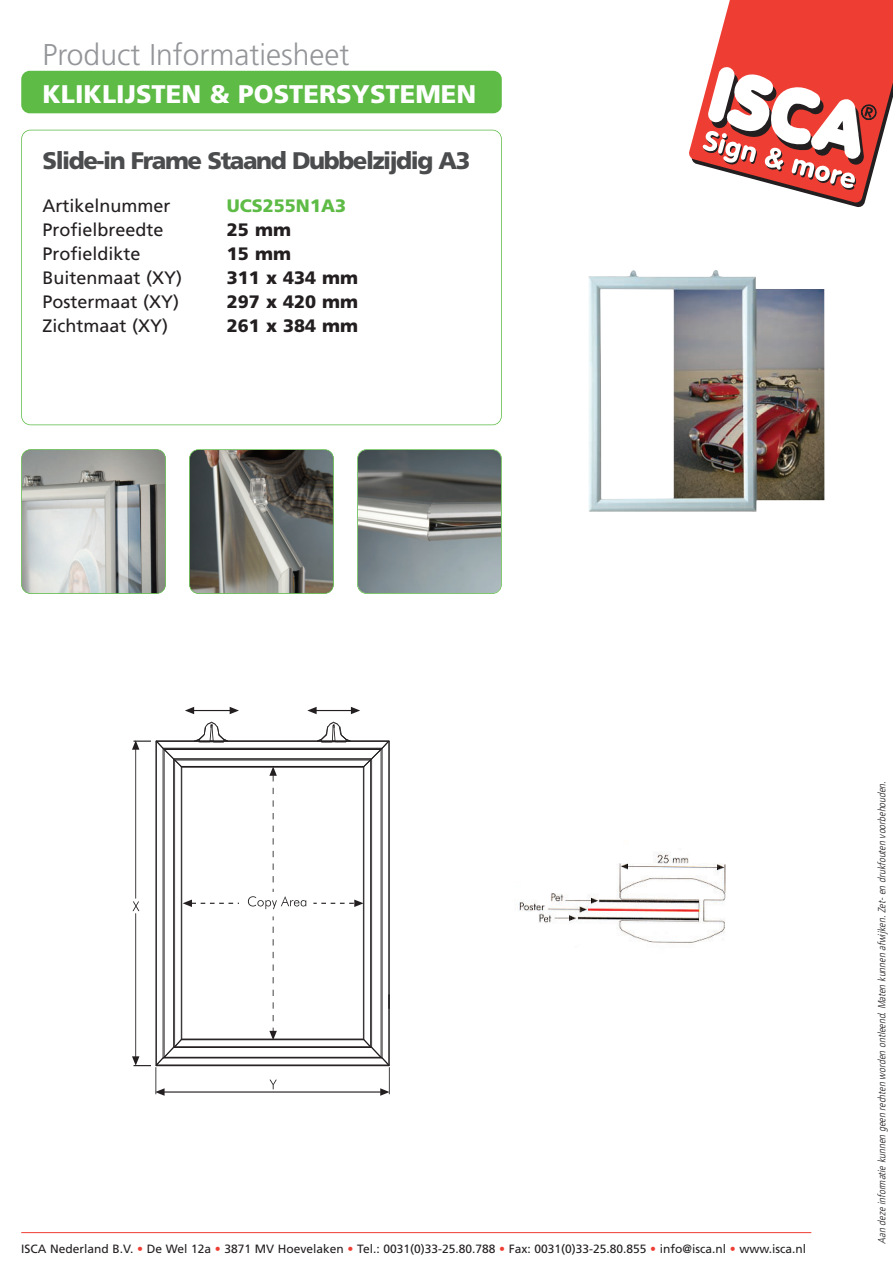
<style>
.page{position:relative;width:893px;height:1263px;background:#fff}
.page>*{position:absolute;margin:0;border:0;box-sizing:border-box;transform-origin:0 0}
.t1{font:300 30px "Frutiger";color:#939598}
.t2{font:900 25.5px "Frutiger";color:#fff}
.t3{font:900 24px "Frutiger";letter-spacing:-.06em;color:#4b4c4d}
.t4{font:18px "Frutiger";color:#231f20}
.t5{font:900 18px "Frutiger";color:#231f20}
.t6{font:900 18px "Frutiger";color:#5dbb46}
.t7{font:12px "Frutiger";color:#231f20}
.t8{font:italic 300 condensed 10.5px "Frutiger";color:#231f20}
.s1{color:#ee3e34}
</style>
<div class="page">
<hr style="left:194px;top:710px;width:36px;height:1px;background:#231f20">
<svg style="left:230px;top:707px;width:9px;height:7px"></svg>
<svg style="left:185px;top:707px;width:9px;height:7px"></svg>
<hr style="left:316px;top:710px;width:36px;height:1px;background:#231f20">
<svg style="left:351px;top:707px;width:9px;height:7px"></svg>
<svg style="left:307px;top:707px;width:10px;height:7px"></svg>
<svg style="left:132px;top:721px;width:258px;height:375px"></svg>
<hr style="left:21px;top:1232px;width:790px;height:1px;background:#ee3e34">
<svg style="left:689px;top:0;width:204px;height:207px"></svg>
<div style="left:21px;top:71px;width:481px;height:42px;background:#5dbb46;border-radius:9px"></div>
<div style="left:21px;top:130px;width:481px;height:295px;border:2px solid #5dbb46;border-radius:9px"></div>
<hr style="left:22px;top:593px;width:143px;height:1px;background:#bfdeae">
<img style="left:24px;top:452px;width:139px;height:139px">
<div style="left:21px;top:449px;width:145px;height:145px;border:2px solid #5dbb46;border-radius:9px"></div>
<hr style="left:190px;top:593px;width:143px;height:1px;background:#bfdeae">
<img style="left:192px;top:452px;width:139px;height:139px">
<div style="left:189px;top:449px;width:145px;height:145px;border:2px solid #5dbb46;border-radius:9px"></div>
<img style="left:360px;top:452px;width:139px;height:139px">
<div style="left:357px;top:449px;width:145px;height:145px;border:2px solid #5dbb46;border-radius:9px"></div>
<img style="left:589px;top:270px;width:235px;height:242px">
<img style="left:519px;top:852px;width:207px;height:91px">
<h1 class="t1" style="left:43px;top:43px;width:308px">Product Informatiesheet</h1>
<h2 class="t2" style="left:43px;top:83px;width:435px">KLIKLIJSTEN &amp; POSTERSYSTEMEN</h2>
<h3 class="t3" style="left:43px;top:151px;width:429px">Slide-in Frame Staand Dubbelzijdig A3</h3>
<h3 class="t4" style="left:43px;top:199px;width:130px">Artikelnummer</h3>
<h3 class="t6" style="left:227px;top:199px;width:121px">UCS255N1A3</h3>
<h3 class="t4" style="left:43px;top:223px;width:123px">Profielbreedte</h3>
<h3 class="t5" style="left:227px;top:223px;width:66px">25 mm</h3>
<h3 class="t4" style="left:43px;top:247px;width:100px">Profieldikte</h3>
<h3 class="t5" style="left:227px;top:247px;width:66px">15 mm</h3>
<h3 class="t4" style="left:43px;top:271px;width:141px">Buitenmaat (XY)</h3>
<h3 class="t5" style="left:227px;top:271px;width:133px">311 x 434 mm</h3>
<h3 class="t4" style="left:43px;top:295px;width:138px">Postermaat (XY)</h3>
<h3 class="t5" style="left:227px;top:295px;width:133px">297 x 420 mm</h3>
<h3 class="t4" style="left:43px;top:319px;width:127px">Zichtmaat (XY)</h3>
<h3 class="t5" style="left:227px;top:319px;width:133px">261 x 384 mm</h3>
<p class="t7" style="left:21px;top:1243px;width:786px">ISCA Nederland B.V. <span class="s1">•</span> De Wel 12a <span class="s1">•</span> 3871 MV Hoevelaken <span class="s1">•</span> Tel.: 0031(0)33-25.80.788 <span class="s1">•</span> Fax: 0031(0)33-25.80.855 <span class="s1">•</span> info@isca.nl <span class="s1">•</span> www.isca.nl</p>
<p class="t8" style="left:878px;top:1243px;width:466px;rotate:-90deg">Aan deze informatie kunnen geen rechten worden ontleend. Maten kunnen afwijken. Zet- en drukfouten voorbehouden.</p>
</div>
